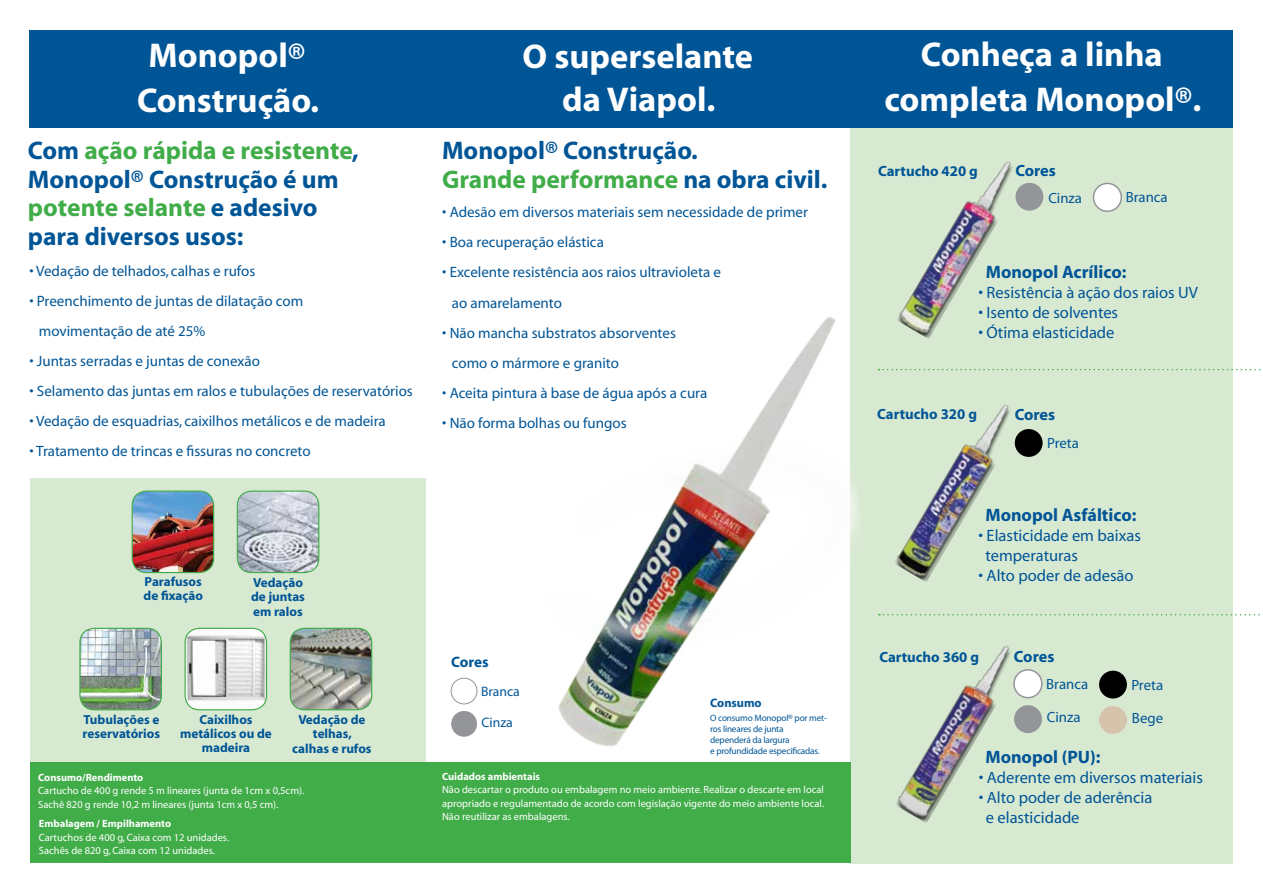
<style>
.page{position:relative;width:1263px;height:893px;background:#fff}
.page>*{position:absolute;margin:0;border:0;box-sizing:border-box;transform-origin:0 0}
.t1{font:700 34.5px/45px "Myriad";color:#fff;text-align:center}
.t2{font:700 25.5px/28.5px "Myriad";color:#005596}
.t3{font:700 18px "Myriad";color:#005596}
.t4{font:16.5px/20.1px "Myriad";color:#005596}
.t5{font:700 16.35px "Myriad";letter-spacing:-.005em;color:#005596}
.t6{font:700 15.15px "Myriad";letter-spacing:-.005em;color:#005596}
.t7{font:15px/30px "Myriad";color:#005596}
.t8{font:700 14.85px "Myriad";color:#005596}
.t9{font:14.85px "Myriad";color:#005596}
.t10{font:13.8px "Myriad";color:#005596}
.t11{font:700 13.2px/14.4px "Myriad";color:#005596}
.t12{font:700 12.3px "Myriad";color:#005596}
.t13{font:10.5px/13.5px "Myriad";color:#fff}
.t14{font:700 10.5px "Myriad";color:#fff}
.t15{font:9.3px/11.1px "Myriad";letter-spacing:-.02em;color:#005596}
.s1{color:#41ad49}
</style>
<div class="page">
<div style="left:30px;top:478px;width:395px;height:385px;background:#d8e9d2"></div>
<div style="left:850px;top:111px;width:383px;height:753px;background:#d8e9d2"></div>
<img style="left:897px;top:161px;width:134px;height:178px">
<img style="left:895px;top:404px;width:130px;height:178px">
<img style="left:896px;top:646px;width:133px;height:177px">
<div style="left:1015px;top:183px;width:28px;height:28px;background:#939598;border-radius:50%"></div>
<div style="left:1093px;top:183px;width:28px;height:28px;background:#fff;border-radius:50%"></div>
<div style="left:1093px;top:183px;width:29px;height:29px;border:1px solid #939598;border-radius:50%"></div>
<div style="left:1015px;top:429px;width:27px;height:28px;background:#000;border-radius:50%"></div>
<div style="left:1014px;top:705px;width:28px;height:28px;background:#939598;border-radius:50%"></div>
<div style="left:1014px;top:670px;width:28px;height:28px;background:#fff;border-radius:50%"></div>
<div style="left:1013px;top:669px;width:29px;height:29px;border:1px solid #939598;border-radius:50%"></div>
<div style="left:1099px;top:706px;width:28px;height:28px;background:#d5c3ac;border-radius:50%"></div>
<div style="left:1099px;top:671px;width:28px;height:27px;background:#000;border-radius:50%"></div>
<svg style="left:886px;top:369px;width:375px;height:1px"></svg>
<svg style="left:887px;top:614px;width:373px;height:1px"></svg>
<div style="left:30px;top:30px;width:1203px;height:98px;background:#005596"></div>
<div style="left:30px;top:762px;width:820px;height:101px;background:#41ad49"></div>
<img style="left:558px;top:317px;width:327px;height:429px">
<div style="left:451px;top:711px;width:26px;height:26px;background:#939598;border-radius:50%"></div>
<div style="left:451px;top:678px;width:26px;height:26px;border:1px solid #939598;border-radius:50%"></div>
<img style="left:132px;top:492px;width:82px;height:81px">
<div style="left:132px;top:490px;width:82px;height:83px;border:1px solid #41ad49;border-radius:14px"></div>
<img style="left:237px;top:491px;width:82px;height:82px">
<div style="left:237px;top:490px;width:82px;height:83px;border:1px solid #41ad49;border-radius:14px"></div>
<img style="left:80px;top:628px;width:81px;height:82px">
<div style="left:79px;top:628px;width:83px;height:82px;border:1px solid #41ad49;border-radius:14px"></div>
<img style="left:185px;top:628px;width:82px;height:82px">
<div style="left:185px;top:628px;width:82px;height:82px;border:1px solid #41ad49;border-radius:14px"></div>
<img style="left:290px;top:628px;width:82px;height:82px">
<div style="left:290px;top:628px;width:82px;height:82px;border:1px solid #41ad49;border-radius:14px"></div>
<h1 class="t1" style="left:137px;top:34px;width:184px">Monopol®<br>Construção.</h1>
<h2 class="t2" style="left:28px;top:137px;width:332px">Com <span class="s1">ação rápida e resistente</span>,<br>Monopol® Construção é um <span class="s1">potente selante</span> e adesivo para diversos usos:</h2>
<p class="t7" style="left:29px;top:256px;width:227px">• Vedação de telhados, calhas e rufos</p>
<p class="t7" style="left:39px;top:286px;width:266px;text-indent:-10px">• Preenchimento de juntas de dilatação com movimentação de até 25%</p>
<p class="t7" style="left:29px;top:346px;width:232px">• Juntas serradas e juntas de conexão</p>
<p class="t7" style="left:29px;top:376px;width:385px">• Selamento das juntas em ralos e tubulações de reservatórios</p>
<p class="t7" style="left:29px;top:406px;width:358px">• Vedação de esquadrias, caixilhos metálicos e de madeira</p>
<p class="t7" style="left:29px;top:436px;width:283px">• Tratamento de trincas e fissuras no concreto</p>
<h1 class="t1" style="left:523px;top:35px;width:232px;line-height:43.5px">O superselante da Viapol.</h1>
<h2 class="t2" style="left:442px;top:137px;width:387px">Monopol® Construção.<br><span class="s1">Grande performance</span> na obra civil.</h2>
<p class="t7" style="left:442px;top:198px;width:367px">• Adesão em diversos materiais sem necessidade de primer</p>
<p class="t7" style="left:442px;top:228px;width:163px">• Boa recuperação elástica</p>
<p class="t7" style="left:452px;top:258px;width:271px;text-indent:-10px">• Excelente resistência aos raios ultravioleta e ao amarelamento</p>
<p class="t7" style="left:452px;top:318px;width:226px;text-indent:-10px">• Não mancha substratos absorventes como o mármore e granito</p>
<p class="t7" style="left:442px;top:378px;width:267px">• Aceita pintura à base de água após a cura</p>
<p class="t7" style="left:442px;top:408px;width:186px">• Não forma bolhas ou fungos</p>
<p class="t11" style="left:144px;top:574px;width:61px">Parafusos de fixação</p>
<p class="t11" style="left:251px;top:576px;width:56px">Vedação de juntas em ralos</p>
<p class="t11" style="left:83px;top:712px;width:79px">Tubulações e reservatórios</p>
<p class="t11" style="left:180px;top:712px;width:93px;text-align:center">Caixilhos metálicos ou de madeira</p>
<p class="t11" style="left:292px;top:713px;width:81px;text-align:center">Vedação de telhas,<br>calhas e rufos</p>
<p class="t14" style="left:38px;top:772px;width:107px">Consumo/Rendimento</p>
<p class="t13" style="left:38px;top:785px;width:267px">Cartucho de 400 g rende 5 m lineares (junta de 1cm x 0,5cm).<br>Sachê 820 g rende 10,2 m lineares (junta 1cm x 0,5 cm).</p>
<p class="t14" style="left:39px;top:818px;width:134px">Embalagem / Empilhamento</p>
<p class="t13" style="left:39px;top:831px;width:192px">Cartuchos de 400 g, Caixa com 12 unidades.<br>Sachês de 820 g, Caixa com 12 unidades.</p>
<p class="t6" style="left:451px;top:654px;width:39px">Cores</p>
<p class="t10" style="left:481px;top:684px;width:40px">Branca</p>
<p class="t10" style="left:482px;top:715px;width:33px">Cinza</p>
<p class="t12" style="left:710px;top:696px;width:53px">Consumo</p>
<p class="t15" style="left:710px;top:713px;width:118px">O consumo Monopol® por met&shy;ros lineares de junta<br>dependerá da largura<br>e profundidade especificadas.</p>
<p class="t14" style="left:442px;top:771px;width:100px">Cuidados ambientais</p>
<p class="t13" style="left:442px;top:783px;width:384px;text-align:justify">Não descartar o produto ou embalagem no meio ambiente. Realizar o descarte em local apropriado e regulamentado de acordo com legislação vigente do meio ambiente local.<br>Não reutilizar as embalagens.</p>
<h1 class="t1" style="left:884px;top:33px;width:318px">Conheça a linha completa Monopol®.</h1>
<p class="t8" style="left:878px;top:163px;width:101px">Cartucho 420 g</p>
<p class="t5" style="left:1015px;top:162px;width:42px">Cores</p>
<p class="t9" style="left:1048px;top:190px;width:35px">Cinza</p>
<p class="t9" style="left:1126px;top:190px;width:43px">Branca</p>
<p class="t3" style="left:986px;top:263px;width:142px">Monopol Acrílico:</p>
<p class="t4" style="left:978px;top:283px;width:221px">• Resistência à ação dos raios UV</p>
<p class="t4" style="left:978px;top:303px;width:141px">• Isento de solventes</p>
<p class="t4" style="left:978px;top:323px;width:138px">• Ótima elasticidade</p>
<p class="t8" style="left:877px;top:407px;width:101px">Cartucho 320 g</p>
<p class="t5" style="left:1015px;top:406px;width:42px">Cores</p>
<p class="t9" style="left:1047px;top:436px;width:33px">Preta</p>
<p class="t3" style="left:985px;top:506px;width:153px">Monopol Asfáltico:</p>
<p class="t4" style="left:985px;top:527px;width:157px;text-indent:-7px">• Elasticidade em baixas temperaturas</p>
<p class="t4" style="left:978px;top:567px;width:157px">• Alto poder de adesão</p>
<p class="t8" style="left:879px;top:650px;width:101px">Cartucho 360 g</p>
<p class="t5" style="left:1014px;top:648px;width:42px">Cores</p>
<p class="t9" style="left:1046px;top:676px;width:43px">Branca</p>
<p class="t9" style="left:1047px;top:710px;width:35px">Cinza</p>
<p class="t9" style="left:1131px;top:677px;width:33px">Preta</p>
<p class="t9" style="left:1132px;top:711px;width:33px">Bege</p>
<p class="t3" style="left:985px;top:748px;width:117px">Monopol (PU):</p>
<p class="t4" style="left:979px;top:768px;width:226px">• Aderente em diversos materiais</p>
<p class="t4" style="left:986px;top:788px;width:168px;text-indent:-7px">• Alto poder de aderência e elasticidade</p>
</div>
